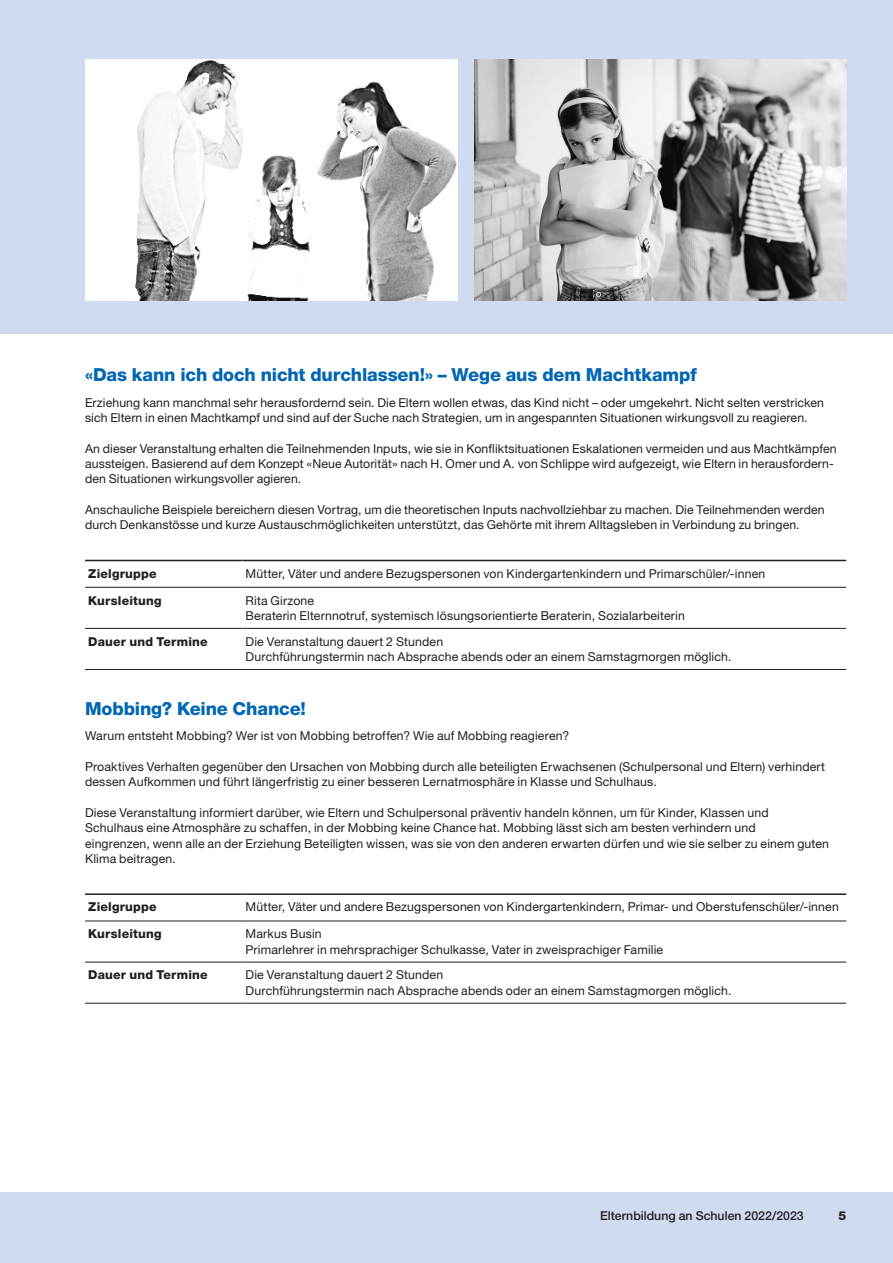
<style>
.page{position:relative;width:893px;height:1263px;background:#d1dbef}
.page>*{position:absolute;margin:0;border:0;box-sizing:border-box;transform-origin:0 0}
.t1{font:800 18px "Helvetica Neue LT Std";letter-spacing:-.01em;color:#0166b3}
._10_Tabelle_Roman_8{font:12.3px/15.3px "Helvetica Neue LT Std";letter-spacing:.01em;color:#231f20}
._10_Tabelle_Heavy_8{font:800 12.3px "Helvetica Neue LT Std";letter-spacing:.015em;color:#231f20}
.t2{font:500 12.3px "Helvetica Neue LT Std";color:#231f20}
</style>
<div class="page">
<div style="left:0;top:334px;width:893px;height:857px;background:#fff"></div>
<hr style="left:85px;top:560px;width:157px;height:1px;background:#231f20">
<hr style="left:242px;top:560px;width:604px;height:1px;background:#231f20">
<hr style="left:85px;top:587px;width:157px;height:1px;background:#231f20">
<hr style="left:242px;top:587px;width:604px;height:1px;background:#231f20">
<hr style="left:85px;top:628px;width:157px;height:1px;background:#231f20">
<hr style="left:242px;top:628px;width:604px;height:1px;background:#231f20">
<hr style="left:85px;top:669px;width:157px;height:1px;background:#231f20">
<hr style="left:242px;top:669px;width:604px;height:1px;background:#231f20">
<hr style="left:85px;top:893px;width:157px;height:2px;background:#231f20">
<hr style="left:242px;top:893px;width:604px;height:2px;background:#231f20">
<hr style="left:85px;top:921px;width:157px;height:1px;background:#231f20">
<hr style="left:242px;top:921px;width:604px;height:1px;background:#231f20">
<hr style="left:85px;top:962px;width:157px;height:1px;background:#231f20">
<hr style="left:242px;top:962px;width:604px;height:1px;background:#231f20">
<hr style="left:85px;top:1003px;width:157px;height:1px;background:#231f20">
<hr style="left:242px;top:1003px;width:604px;height:1px;background:#231f20">
<img style="left:85px;top:60px;width:372px;height:240px">
<img style="left:474px;top:60px;width:372px;height:240px">
<p class="t1" style="left:85px;top:364px;width:613px">«Das kann ich doch nicht durchlassen!» – Wege aus dem Machtkampf</p>
<p class="_10_Tabelle_Roman_8" style="left:85px;top:394px;width:740px">Erziehung kann manchmal sehr herausfordernd sein. Die Eltern wollen etwas, das Kind nicht – oder umgekehrt. Nicht selten verstricken sich Eltern in einen Machtkampf und sind auf der Suche nach Strategien, um in angespannten Situationen wirkungsvoll zu reagieren.</p>
<p class="_10_Tabelle_Roman_8" style="left:85px;top:440px;width:753px">An dieser Veranstaltung erhalten die Teilnehmenden Inputs, wie sie in Konfliktsituationen Eskalationen vermeiden und aus Machtkämpfen aussteigen. Basierend auf dem Konzept «Neue Autorität» nach H. Omer und A. von Schlippe wird aufgezeigt, wie Eltern in herausfordern&shy;den Situationen wirkungsvoller agieren.</p>
<p class="_10_Tabelle_Roman_8" style="left:85px;top:502px;width:741px">Anschauliche Beispiele bereichern diesen Vortrag, um die theoretischen Inputs nachvollziehbar zu machen. Die Teilnehmenden werden durch Denkanstösse und kurze Austauschmöglichkeiten unterstützt, das Gehörte mit ihrem Alltagsleben in Verbindung zu bringen.</p>
<p class="_10_Tabelle_Heavy_8" style="left:88px;top:566px;width:70px">Zielgruppe</p>
<p class="_10_Tabelle_Roman_8" style="left:246px;top:566px;width:521px">Mütter, Väter und andere Bezugspersonen von Kindergartenkindern und Primarschüler/-innen</p>
<p class="_10_Tabelle_Heavy_8" style="left:88px;top:593px;width:75px">Kursleitung</p>
<p class="_10_Tabelle_Roman_8" style="left:246px;top:592px;width:70px">Rita Girzone</p>
<p class="_10_Tabelle_Roman_8" style="left:246px;top:608px;width:441px">Beraterin Elternnotruf, systemisch lösungsorientierte Beraterin, Sozialarbeiterin</p>
<p class="_10_Tabelle_Heavy_8" style="left:88px;top:634px;width:121px">Dauer und Termine</p>
<p class="_10_Tabelle_Roman_8" style="left:246px;top:633px;width:487px">Die Veranstaltung dauert 2 Stunden<br>Durchführungstermin nach Absprache abends oder an einem Samstagmorgen möglich.</p>
<p class="t1" style="left:85px;top:698px;width:222px">Mobbing? Keine Chance!</p>
<p class="_10_Tabelle_Roman_8" style="left:85px;top:728px;width:486px">Warum entsteht Mobbing? Wer ist von Mobbing betroffen? Wie auf Mobbing reagieren?</p>
<p class="_10_Tabelle_Roman_8" style="left:85px;top:759px;width:742px">Proaktives Verhalten gegenüber den Ursachen von Mobbing durch alle beteiligten Erwachsenen (Schulpersonal und Eltern) verhindert dessen Aufkommen und führt längerfristig zu einer besseren Lernatmosphäre in Klasse und Schulhaus.</p>
<p class="_10_Tabelle_Roman_8" style="left:85px;top:805px;width:746px">Diese Veranstaltung informiert darüber, wie Eltern und Schulpersonal präventiv handeln können, um für Kinder, Klassen und Schulhaus eine Atmosphäre zu schaffen, in der Mobbing keine Chance hat. Mobbing lässt sich am besten verhindern und<br>eingrenzen, wenn alle an der Erziehung Beteiligten wissen, was sie von den anderen erwarten dürfen und wie sie selber zu einem guten Klima beitragen.</p>
<p class="_10_Tabelle_Heavy_8" style="left:88px;top:900px;width:70px">Zielgruppe</p>
<p class="_10_Tabelle_Roman_8" style="left:246px;top:899px;width:595px">Mütter, Väter und andere Bezugspersonen von Kindergartenkindern, Primar- und Oberstufenschüler/-innen</p>
<p class="_10_Tabelle_Heavy_8" style="left:88px;top:926px;width:75px">Kursleitung</p>
<p class="_10_Tabelle_Roman_8" style="left:246px;top:926px;width:78px">Markus Busin</p>
<p class="_10_Tabelle_Roman_8" style="left:246px;top:941px;width:419px">Primarlehrer in mehrsprachiger Schulkasse, Vater in zweisprachiger Familie</p>
<p class="_10_Tabelle_Heavy_8" style="left:88px;top:968px;width:121px">Dauer und Termine</p>
<p class="_10_Tabelle_Roman_8" style="left:246px;top:967px;width:487px">Die Veranstaltung dauert 2 Stunden<br>Durchführungstermin nach Absprache abends oder an einem Samstagmorgen möglich.</p>
<p class="t2" style="left:600px;top:1209px;width:205px">Elternbildung an Schulen 2022/2023</p>
<p class="t2" style="left:750px;top:1209px;width:56px">Kategorie</p>
<p class="_10_Tabelle_Heavy_8" style="left:839px;top:1209px;width:9px">5</p>
</div>
